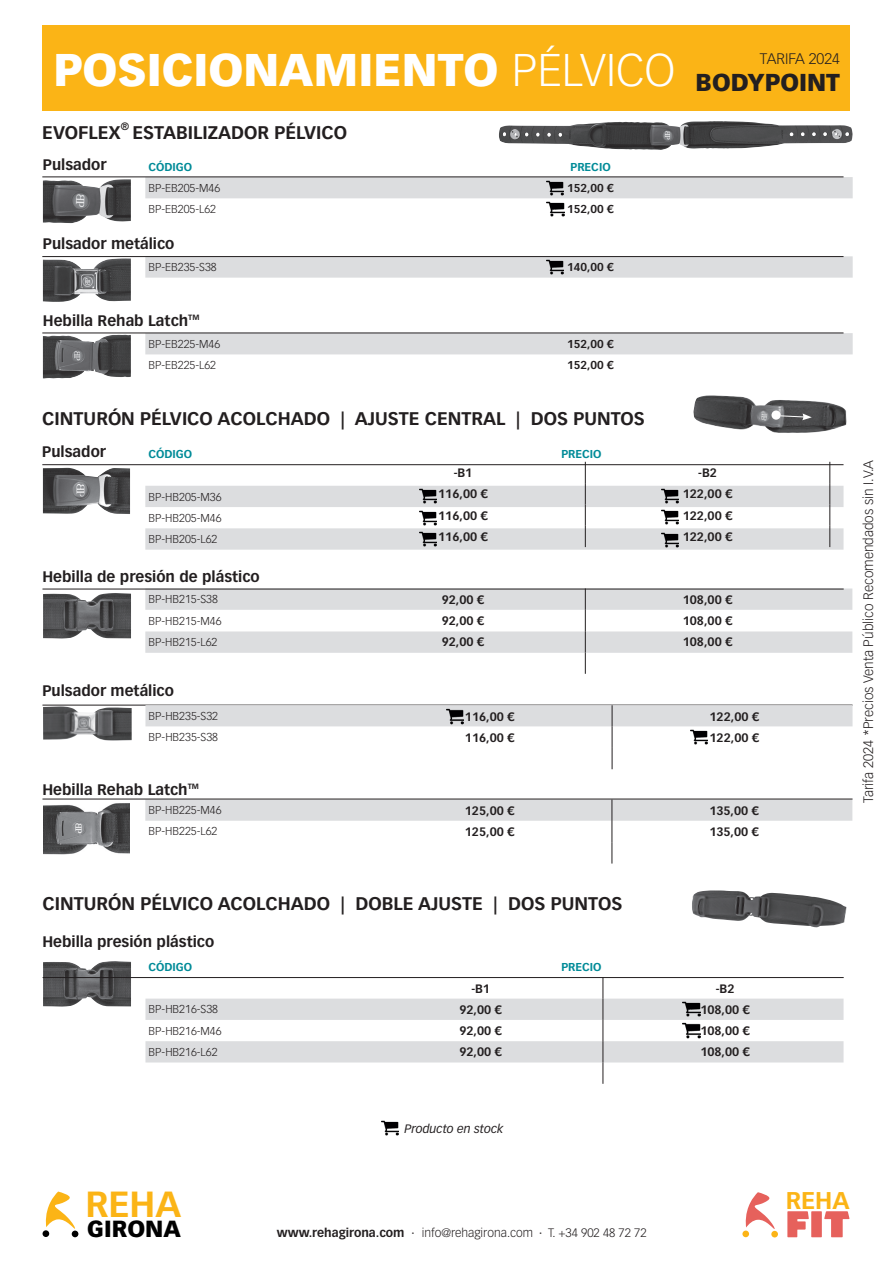
<style>
.page{position:relative;width:893px;height:1263px;background:#fff}
.page>*{position:absolute;margin:0;border:0;box-sizing:border-box;transform-origin:0 0}
.t1{font:900 45px "Vectora LT Std";color:#fff}
.t2{font:700 35.7px "Vectora LT Std";color:#fbb416}
.t3{font:900 24px "Vectora LT Std";color:#231f20}
.t4{font:700 23.85px "Vectora LT Std";color:#fbb416}
.t5{font:900 22.95px "Vectora LT Std";color:#000}
.t6{font:700 18px "Vectora LT Std";color:#231f20}
.t7{font:700 15px "Vectora LT Std";color:#231f20}
.t8{font:300 15px "Vectora LT Std";color:#231f20}
.t9{font:300 13.5px "Vectora LT Std";color:#231f20}
.t10{font:700 12px "Vectora LT Std";color:#231f20}
.t11{font:300 12px "Vectora LT Std";color:#231f20}
.t12{font:italic 12px "Vectora LT Std";color:#231f20}
.t13{font:300 11.25px "Vectora LT Std";color:#231f20}
.t14{font:700 11.25px "Vectora LT Std";color:#008b98}
.t15{font:700 11.25px "Vectora LT Std";color:#231f20}
.t16{font:700 10.5px "Vectora LT Std";color:#231f20}
.s1{font-weight:300}
.s2{font-weight:700}
</style>
<div class="page">
<div style="left:42px;top:26px;width:808px;height:85px;background:#fbb416"></div>
<svg style="left:45px;top:1191px;width:30px;height:38px"></svg>
<div style="left:43px;top:1230px;width:6px;height:7px;background:#000;border-radius:50%"></div>
<div style="left:72px;top:1230px;width:6px;height:7px;background:#000;border-radius:50%"></div>
<svg style="left:745px;top:1192px;width:30px;height:37px"></svg>
<div style="left:742px;top:1230px;width:7px;height:7px;background:#fbb416;border-radius:50%"></div>
<div style="left:771px;top:1231px;width:7px;height:6px;background:#fbb416;border-radius:50%"></div>
<svg style="left:787px;top:1211px;width:22px;height:26px"></svg>
<div style="left:811px;top:1211px;width:11px;height:26px;background:#e6615c"></div>
<svg style="left:824px;top:1211px;width:25px;height:26px"></svg>
<svg style="left:145px;top:256px;width:708px;height:22px;background:#dbdcde"></svg>
<div style="left:145px;top:333px;width:708px;height:21px;background:#dcdddf"></div>
<svg style="left:145px;top:462px;width:698px;height:88px"></svg>
<svg style="left:145px;top:588px;width:707px;height:65px;fill:#dcdddf"></svg>
<svg style="left:585px;top:588px;width:1px;height:86px"></svg>
<div style="left:145px;top:177px;width:708px;height:21px;background:#dcdddf"></div>
<img style="left:43px;top:258px;width:88px;height:44px">
<img style="left:43px;top:468px;width:87px;height:46px">
<svg style="left:145px;top:800px;width:707px;height:63px"></svg>
<img style="left:499px;top:121px;width:215px;height:29px">
<img style="left:43px;top:179px;width:88px;height:44px">
<hr style="left:42px;top:256px;width:801px;height:1px;background:#231f20">
<hr style="left:42px;top:176px;width:801px;height:1px;background:#231f20">
<img style="left:43px;top:335px;width:88px;height:44px">
<hr style="left:42px;top:333px;width:801px;height:1px;background:#231f20">
<hr style="left:42px;top:464px;width:801px;height:1px;background:#231f20">
<svg style="left:145px;top:978px;width:698px;height:106px"></svg>
<img style="left:43px;top:593px;width:88px;height:45px">
<img style="left:43px;top:803px;width:87px;height:52px">
<img style="left:43px;top:706px;width:89px;height:35px">
<hr style="left:42px;top:705px;width:810px;height:1px;background:#231f20">
<hr style="left:42px;top:589px;width:802px;height:1px;background:#231f20">
<hr style="left:42px;top:799px;width:810px;height:1px;background:#231f20">
<img style="left:43px;top:961px;width:88px;height:45px">
<hr style="left:43px;top:977px;width:801px;height:1px;background:#231f20">
<img style="left:693px;top:395px;width:154px;height:38px">
<svg style="left:780px;top:413px;width:32px;height:7px"></svg>
<div style="left:771px;top:410px;width:10px;height:10px;background:#fff;border-radius:50%"></div>
<img style="left:692px;top:890px;width:155px;height:37px">
<img style="left:547px;top:201px;width:17px;height:16px">
<img style="left:546px;top:179px;width:17px;height:18px">
<img style="left:546px;top:259px;width:17px;height:17px">
<img style="left:419px;top:530px;width:18px;height:18px">
<img style="left:662px;top:531px;width:17px;height:17px">
<img style="left:419px;top:487px;width:18px;height:18px">
<img style="left:419px;top:509px;width:18px;height:18px">
<img style="left:662px;top:487px;width:17px;height:18px">
<img style="left:662px;top:508px;width:17px;height:18px">
<img style="left:683px;top:1022px;width:17px;height:17px">
<img style="left:683px;top:1000px;width:17px;height:17px">
<img style="left:381px;top:1120px;width:18px;height:16px">
<svg style="left:145px;top:705px;width:707px;height:64px"></svg>
<img style="left:690px;top:728px;width:18px;height:17px">
<img style="left:446px;top:708px;width:18px;height:17px">
<p class="t1" style="left:53px;top:41px;width:623px">POSICIONAMIENTO <span class="s1">PÉLVICO</span></p>
<p class="t6" style="left:42px;top:121px;width:80px">EVOFLEX</p>
<p class="t16" style="left:121px;top:120px;width:10px">®</p>
<p class="t6" style="left:132px;top:121px;width:216px">ESTABILIZADOR PÉLVICO</p>
<p class="t7" style="left:43px;top:155px;width:65px">Pulsador</p>
<p class="t14" style="left:148px;top:160px;width:45px">CÓDIGO</p>
<p class="t14" style="left:570px;top:160px;width:42px">PRECIO</p>
<p class="t13" style="left:148px;top:181px;width:73px">BP-EB205-M46</p>
<p class="t15" style="left:567px;top:181px;width:48px">152,00 €</p>
<p class="t13" style="left:148px;top:203px;width:69px">BP-EB205-L62</p>
<p class="t15" style="left:567px;top:202px;width:48px">152,00 €</p>
<p class="t7" style="left:43px;top:235px;width:133px">Pulsador metálico</p>
<p class="t13" style="left:148px;top:261px;width:70px">BP-EB235-S38</p>
<p class="t15" style="left:567px;top:260px;width:48px">140,00 €</p>
<p class="t7" style="left:43px;top:311px;width:158px">Hebilla Rehab Latch<sup>TM</sup></p>
<p class="t13" style="left:148px;top:337px;width:73px">BP-EB225-M46</p>
<p class="t15" style="left:567px;top:337px;width:48px">152,00 €</p>
<p class="t13" style="left:148px;top:359px;width:69px">BP-EB225-L62</p>
<p class="t15" style="left:567px;top:358px;width:48px">152,00 €</p>
<h3 class="t8" style="left:760px;top:50px;width:82px">TARIFA 2024</h3>
<p class="t3" style="left:696px;top:67px;width:146px">BODYPOINT</p>
<p class="t6" style="left:42px;top:407px;width:604px">CINTURÓN PÉLVICO ACOLCHADO | AJUSTE CENTRAL | DOS PUNTOS</p>
<p class="t7" style="left:42px;top:443px;width:65px">Pulsador</p>
<p class="t14" style="left:148px;top:447px;width:45px">CÓDIGO</p>
<p class="t14" style="left:561px;top:447px;width:42px">PRECIO</p>
<p class="t13" style="left:148px;top:490px;width:75px">BP-HB205-M36</p>
<p class="t13" style="left:148px;top:511px;width:75px">BP-HB205-M46</p>
<p class="t13" style="left:148px;top:533px;width:71px">BP-HB205-L62</p>
<p class="t10" style="left:454px;top:466px;width:20px">-B1</p>
<p class="t10" style="left:698px;top:466px;width:20px">-B2</p>
<p class="t10" style="left:438px;top:487px;width:51px">116,00 €</p>
<p class="t10" style="left:683px;top:487px;width:51px">122,00 €</p>
<p class="t10" style="left:438px;top:508px;width:51px">116,00 €</p>
<p class="t10" style="left:683px;top:508px;width:51px">122,00 €</p>
<p class="t10" style="left:438px;top:529px;width:51px">116,00 €</p>
<p class="t10" style="left:683px;top:529px;width:51px">122,00 €</p>
<p class="t7" style="left:42px;top:567px;width:219px">Hebilla de presión de plástico</p>
<p class="t13" style="left:148px;top:593px;width:71px">BP-HB215-S38</p>
<p class="t13" style="left:148px;top:614px;width:75px">BP-HB215-M46</p>
<p class="t13" style="left:148px;top:636px;width:71px">BP-HB215-L62</p>
<p class="t7" style="left:42px;top:682px;width:133px">Pulsador metálico</p>
<p class="t13" style="left:148px;top:709px;width:71px">BP-HB235-S32</p>
<p class="t13" style="left:148px;top:731px;width:71px">BP-HB235-S38</p>
<p class="t7" style="left:42px;top:780px;width:158px">Hebilla Rehab Latch<sup>TM</sup></p>
<p class="t13" style="left:148px;top:804px;width:75px">BP-HB225-M46</p>
<p class="t13" style="left:148px;top:825px;width:71px">BP-HB225-L62</p>
<p class="t10" style="left:442px;top:592px;width:44px">92,00 €</p>
<p class="t10" style="left:683px;top:592px;width:51px">108,00 €</p>
<p class="t10" style="left:442px;top:614px;width:44px">92,00 €</p>
<p class="t10" style="left:683px;top:614px;width:51px">108,00 €</p>
<p class="t10" style="left:442px;top:635px;width:44px">92,00 €</p>
<p class="t10" style="left:683px;top:635px;width:51px">108,00 €</p>
<p class="t10" style="left:465px;top:709px;width:51px">116,00 €</p>
<p class="t10" style="left:709px;top:709px;width:51px">122,00 €</p>
<p class="t10" style="left:465px;top:730px;width:51px">116,00 €</p>
<p class="t10" style="left:709px;top:730px;width:51px">122,00 €</p>
<p class="t10" style="left:465px;top:803px;width:51px">125,00 €</p>
<p class="t10" style="left:709px;top:803px;width:51px">135,00 €</p>
<p class="t10" style="left:465px;top:825px;width:51px">125,00 €</p>
<p class="t10" style="left:709px;top:825px;width:51px">135,00 €</p>
<p class="t6" style="left:42px;top:892px;width:581px">CINTURÓN PÉLVICO ACOLCHADO | DOBLE AJUSTE | DOS PUNTOS</p>
<p class="t7" style="left:42px;top:933px;width:173px">Hebilla presión plástico</p>
<p class="t14" style="left:148px;top:960px;width:45px">CÓDIGO</p>
<p class="t14" style="left:561px;top:960px;width:42px">PRECIO</p>
<p class="t13" style="left:148px;top:1003px;width:71px">BP-HB216-S38</p>
<p class="t13" style="left:148px;top:1024px;width:75px">BP-HB216-M46</p>
<p class="t13" style="left:148px;top:1045px;width:71px">BP-HB216-L62</p>
<p class="t10" style="left:471px;top:981px;width:20px">-B1</p>
<p class="t10" style="left:716px;top:981px;width:20px">-B2</p>
<p class="t10" style="left:459px;top:1002px;width:44px">92,00 €</p>
<p class="t10" style="left:700px;top:1002px;width:51px">108,00 €</p>
<p class="t10" style="left:459px;top:1023px;width:44px">92,00 €</p>
<p class="t10" style="left:700px;top:1023px;width:51px">108,00 €</p>
<p class="t10" style="left:459px;top:1045px;width:44px">92,00 €</p>
<p class="t10" style="left:700px;top:1045px;width:51px">108,00 €</p>
<p class="t9" style="left:860px;top:803px;width:345px;rotate:-90deg">Tarifa 2024 *Precios Venta Público Recomendados sin I.V.A</p>
<p class="t12" style="left:404px;top:1121px;width:100px">Producto en stock</p>
<h2 class="t2" style="left:85px;top:1183px;width:97px">REHA</h2>
<h3 class="t5" style="left:87px;top:1214px;width:95px">GIRONA</h3>
<p class="t11" style="left:277px;top:1226px;width:371px"><span class="s2">www.rehagirona.com</span> · info@rehagirona.com · T. +34 902 48 72 72</p>
<h3 class="t4" style="left:786px;top:1186px;width:65px">REHA</h3>
</div>
